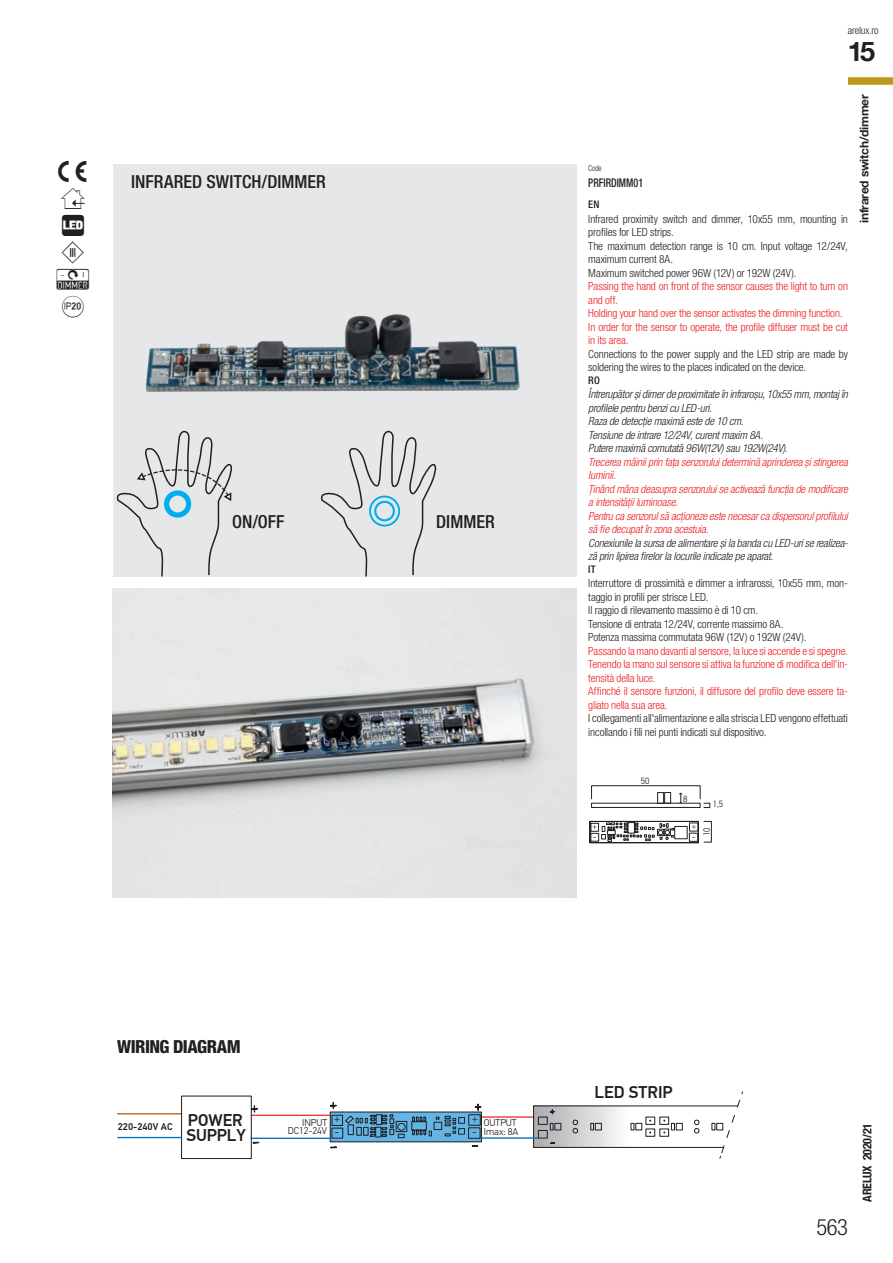
<style>
.page{position:relative;width:893px;height:1263px;background:#fff}
.page>*{position:absolute;margin:0;border:0;box-sizing:border-box;transform-origin:0 0}
.t1{font:700 27px "Helvetica Neue";color:#231f20}
.t2{font:300 condensed 22.5px "Helvetica Neue LT Pro";color:#231f20}
.t3{font:500 condensed 18px "Helvetica Neue LT Pro";color:#231f20}
.t4{font:800 condensed 18px "Helvetica Neue LT Pro";letter-spacing:-.03em;color:#231f20}
.t5{font:500 16.95px/14.7px "PF Din Text Pro";color:#231f20}
.t6{font:12.45px "Myriad Pro";color:#231f20;scale:1.09 1}
.t7{font:700 12px "Helvetica Neue LT Pro";letter-spacing:-.02em;color:#231f20}
.t8{font:700 condensed 12px "Helvetica Neue";letter-spacing:-.02em;color:#231f20}
.t9{font:500 condensed 12px "Helvetica Neue LT Pro";color:#231f20;scale:.84 1}
.t10{font:300 condensed 11.25px/13.5px "Helvetica Neue LT Pro";letter-spacing:-.01em;color:#231f20}
.t11{font:300 condensed 11.25px/13.5px "Helvetica Neue LT Pro";letter-spacing:-.01em;color:#ee1d23}
.t12{font:italic 300 condensed 11.25px/13.5px "Helvetica Neue LT Pro";letter-spacing:-.015em;color:#231f20}
.t13{font:italic 300 condensed 11.25px/13.5px "Helvetica Neue LT Pro";letter-spacing:-.015em;color:#ee1d23}
.t14{font:300 condensed 10.5px "Helvetica Neue LT Pro";letter-spacing:-.02em;color:#231f20}
.t15{font:500 condensed 10.5px "Helvetica Neue LT Pro";color:#231f20}
.t16{font:300 9.9px/8.4px "PF Din Text Pro";color:#231f20}
.t17{font:500 9.9px "PF Din Text Pro";color:#231f20}
.t18{font:9.75px "Myriad Pro";color:#231f20}
.t19{font:9.6px "Myriad Pro";color:#231f20;scale:1.09 1}
.t20{font:300 9px "PF Din Text Pro";color:#231f20}
.t21{font:300 condensed 8.25px "Helvetica Neue LT Pro";color:#231f20;scale:.9 1}
.t22{font:7.5px "Myriad Pro";color:#231f20}
</style>
<div class="page">
<div style="left:848px;top:77px;width:45px;height:8px;background:#bd9b18"></div>
<div style="left:113px;top:164px;width:463px;height:413px;background:#e6e7e9"></div>
<svg style="left:116px;top:430px;width:117px;height:147px"></svg>
<div style="left:591px;top:785px;width:109px;height:14px;border:1px solid #231f20"></div>
<svg style="left:589px;top:792px;width:121px;height:51px"></svg>
<hr style="left:251px;top:1114px;width:80px;height:2px;background:#ee3e35">
<hr style="left:481px;top:1116px;width:57px;height:2px;background:#ee3e35">
<hr style="left:118px;top:1113px;width:64px;height:1px;background:#ba6f28">
<svg style="left:535px;top:1107px;width:84px;height:39px"></svg>
<div style="left:533px;top:1105px;width:214px;height:43px;border:1px solid #231f20"></div>
<div style="left:330px;top:1112px;width:151px;height:30px;background:#62b5e5"></div>
<hr style="left:251px;top:1137px;width:80px;height:2px;background:#1074bc">
<hr style="left:481px;top:1137px;width:57px;height:2px;background:#1074bc">
<svg style="left:694px;top:1119px;width:6px;height:15px"></svg>
<svg style="left:531px;top:1109px;width:152px;height:35px"></svg>
<svg style="left:471px;top:1145px;width:8px;height:2px"></svg>
<svg style="left:330px;top:1146px;width:7px;height:3px"></svg>
<div style="left:181px;top:1095px;width:71px;height:64px;border:1px solid #231f20"></div>
<svg style="left:250px;top:1105px;width:8px;height:7px"></svg>
<svg style="left:252px;top:1141px;width:8px;height:3px"></svg>
<hr style="left:118px;top:1137px;width:64px;height:1px;background:#1074bc">
<svg style="left:711px;top:1091px;width:36px;height:68px"></svg>
<svg style="left:307px;top:1102px;width:195px;height:37px"></svg>
<img style="left:145px;top:314px;width:375px;height:78px">
<img style="left:113px;top:589px;width:463px;height:309px">
<svg style="left:321px;top:430px;width:116px;height:147px"></svg>
<h3 class="t3" style="left:131px;top:171px;width:196px">INFRARED SWITCH/DIMMER</h3>
<h3 class="t3" style="left:232px;top:511px;width:54px">ON/OFF</h3>
<h3 class="t3" style="left:436px;top:511px;width:60px">DIMMER</h3>
<p class="t14" style="left:848px;top:24px;width:32px">arelux.ro</p>
<h1 class="t1" style="left:848px;top:30px;width:29px">15</h1>
<p class="t21" style="left:588px;top:163px;width:16px">Code</p>
<p class="t9" style="left:588px;top:176px;width:67px">PRFIRDIMM01</p>
<p class="t15" style="left:588px;top:198px;width:13px">EN</p>
<p class="t10" style="left:588px;top:212px;width:261px">Infrared proximity switch and dimmer, 10x55 mm, mounting in profiles for LED strips.<br>The maximum detection range is 10 cm. Input voltage 12/24V, maximum current 8A.<br>Maximum switched power 96W (12V) or 192W (24V).</p>
<p class="t11" style="left:588px;top:279px;width:261px">Passing the hand on front of the sensor causes the light to turn on and off.<br>Holding your hand over the sensor activates the dimming function.<br>In order for the sensor to operate, the profile diffuser must be cut in its area.</p>
<p class="t10" style="left:588px;top:347px;width:261px">Connections to the power supply and the LED strip are made by soldering the wires to the places indicated on the device.</p>
<p class="t15" style="left:588px;top:374px;width:13px">RO</p>
<p class="t12" style="left:588px;top:388px;width:261px">Întrerupător și dimer de proximitate în infraroșu, 10x55 mm, montaj în profilele pentru benzi cu LED-uri.<br>Raza de detecție maximă este de 10 cm.<br>Tensiune de intrare 12/24V, curent maxim 8A.<br>Putere maximă comutată 96W(12V) sau 192W(24V).</p>
<p class="t13" style="left:588px;top:455px;width:261px">Trecerea mâinii prin fața senzorului determină aprinderea și stingerea luminii.<br>Ținând mâna deasupra senzorului se activează funcția de modificare a intensității luminoase.<br>Pentru ca senzorul să acționeze este necesar ca dispersorul profilului să fie decupat în zona acestuia.</p>
<p class="t12" style="left:588px;top:536px;width:261px">Conexiunile la sursa de alimentare și la banda cu LED-uri se realizea&shy;ză prin lipirea firelor la locurile indicate pe aparat.</p>
<p class="t15" style="left:588px;top:563px;width:9px">IT</p>
<p class="t10" style="left:588px;top:576px;width:261px">Interruttore di prossimità e dimmer a infrarossi, 10x55 mm, mon&shy;taggio in profili per strisce LED.<br>Il raggio di rilevamento massimo è di 10 cm.<br>Tensione di entrata 12/24V, corrente massimo 8A.<br>Potenza massima commutata 96W (12V) o 192W (24V).</p>
<p class="t11" style="left:588px;top:644px;width:261px">Passando la mano davanti al sensore, la luce si accende e si spegne.<br>Tenendo la mano sul sensore si attiva la funzione di modifica dell'in&shy;tensità della luce.<br>Affinché il sensore funzioni, il diffusore del profilo deve essere ta&shy;gliato nella sua area.</p>
<p class="t10" style="left:588px;top:711px;width:261px">I collegamenti all'alimentazione e alla striscia LED vengono effettuati incollando i fili nei punti indicati sul dispositivo.</p>
<p class="t7" style="left:857px;top:223px;width:130px;rotate:-90deg">infrared switch/dimmer</p>
<p class="t20" style="left:641px;top:775px;width:10px">50</p>
<p class="t20" style="left:683px;top:794px;width:6px">8</p>
<p class="t20" style="left:713px;top:799px;width:12px">1,5</p>
<p class="t22" style="left:592px;top:822px;width:6px">+</p>
<p class="t22" style="left:692px;top:822px;width:6px">+</p>
<p class="t20" style="left:702px;top:836px;width:10px;rotate:-90deg">10</p>
<p class="t18" style="left:593px;top:830px;width:4px">-</p>
<p class="t18" style="left:692px;top:830px;width:4px">-</p>
<h3 class="t4" style="left:117px;top:1035px;width:125px">WIRING DIAGRAM</h3>
<p class="t17" style="left:118px;top:1120px;width:56px">220-240V AC</p>
<h3 class="t5" style="left:186px;top:1113px;width:61px">POWER<br>SUPPLY</h3>
<p class="t16" style="left:484px;top:1119px;width:36px">OUTPUT<br>Imax: 8A</p>
<p class="t19" style="left:334px;top:1113px;width:7px">+</p>
<p class="t16" style="left:288px;top:1118px;width:41px;text-align:right">INPUT<br>DC12-24V</p>
<p class="t19" style="left:472px;top:1113px;width:7px">+</p>
<p class="t6" style="left:335px;top:1124px;width:5px">-</p>
<p class="t6" style="left:473px;top:1124px;width:5px">-</p>
<h3 class="t5" style="left:595px;top:1085px;width:80px">LED STRIP</h3>
<h2 class="t2" style="left:816px;top:1214px;width:33px">563</h2>
<p class="t8" style="left:857px;top:1202px;width:80px;rotate:-90deg">ARELUX 2020/21</p>
</div>
